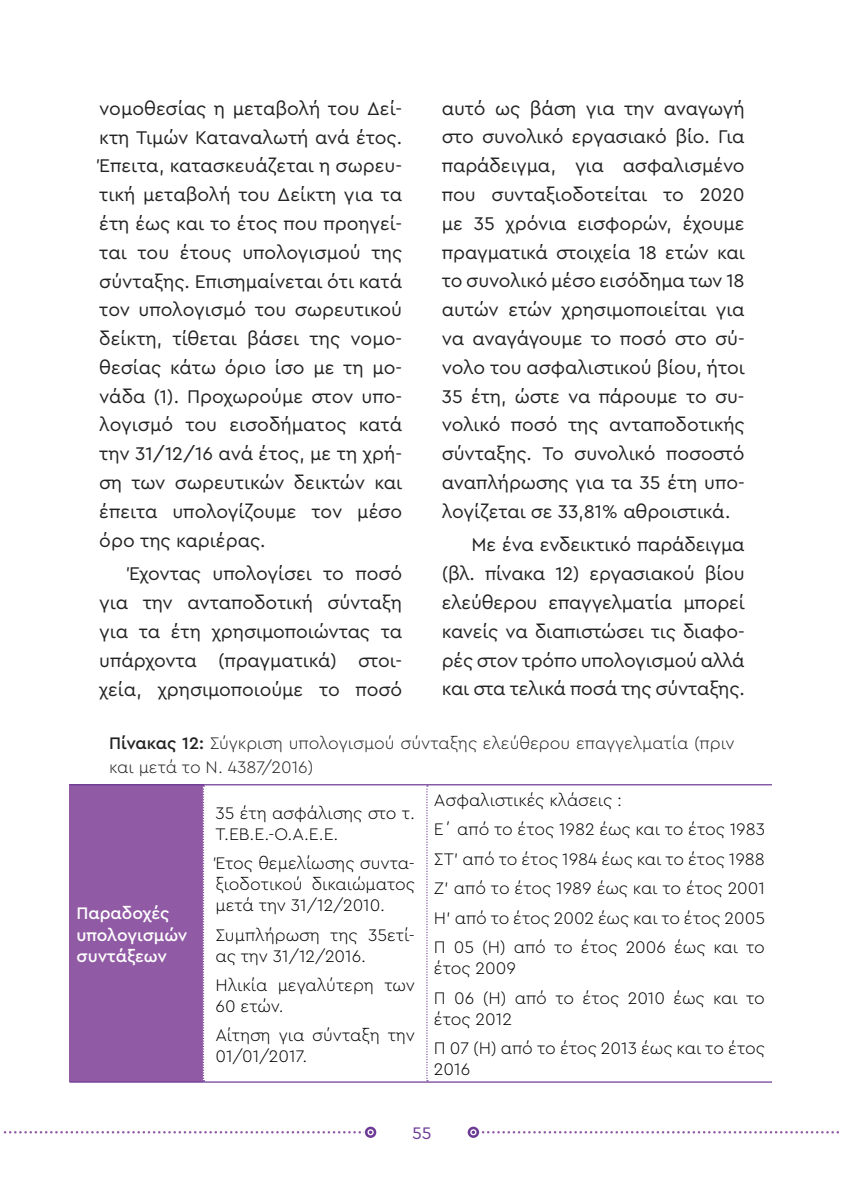
<style>
.page{position:relative;width:844px;height:1191px;background:#fff}
.page>*{position:absolute;margin:0;border:0;box-sizing:border-box;transform-origin:0 0}
.t1{font:19.25px/28.7px "Cera Pro";letter-spacing:-.005em;color:#232222;text-align:justify}
.t2{font:300 17.5px/29.4px "Cera Pro";color:#000}
.t3{font:300 17.5px/24.5px "Cera Pro";color:#232222}
.t4{font:500 17.5px/21px "Cera Pro";letter-spacing:-.005em;color:#fff}
.t5{font:17.5px "Cera Pro";color:#6d3a96}
.s1{font-weight:500}
</style>
<div class="page">
<svg style="left:3px;top:1126px;width:836px;height:11px"></svg>
<div style="left:69px;top:784px;width:134px;height:298px;background:#915aa4"></div>
<svg style="left:203px;top:785px;width:1px;height:296px"></svg>
<svg style="left:426px;top:785px;width:2px;height:296px"></svg>
<hr style="left:69px;top:784px;width:134px;height:1px;background:#6d3a96">
<hr style="left:203px;top:784px;width:224px;height:1px;background:#6d3a96">
<hr style="left:427px;top:784px;width:344px;height:1px;background:#6d3a96">
<hr style="left:69px;top:1081px;width:134px;height:1px;background:#6d3a96">
<hr style="left:203px;top:1081px;width:224px;height:1px;background:#6d3a96">
<hr style="left:427px;top:1081px;width:344px;height:1px;background:#6d3a96">
<p class="t1" style="left:99px;top:93px;width:304px">νομοθεσίας η μεταβολή του Δεί&shy;κτη Τιμών Καταναλωτή ανά έτος.<br>Έπειτα, κατασκευάζεται η σωρευ&shy;τική μεταβολή του Δείκτη για τα έτη έως και το έτος που προηγεί&shy;ται του έτους υπολογισμού της σύνταξης. Επισημαίνεται ότι κατά τον υπολογισμό του σωρευτικού δείκτη, τίθεται βάσει της νομο&shy;θεσίας κάτω όριο ίσο με τη μο&shy;νάδα (1). Προχωρούμε στον υπο&shy;λογισμό του εισοδήματος κατά την 31/12/16 ανά έτος, με τη χρή&shy;ση των σωρευτικών δεικτών και έπειτα υπολογίζουμε τον μέσο όρο της καριέρας.</p>
<p class="t1" style="left:99px;top:559px;width:304px;text-indent:30px">Έχοντας υπολογίσει το ποσό για την ανταποδοτική σύνταξη για τα έτη χρησιμοποιώντας τα υπάρχοντα (πραγματικά) στοι&shy;χεία, χρησιμοποιούμε το ποσό</p>
<p class="t1" style="left:441px;top:93px;width:304px">αυτό ως βάση για την αναγωγή στο συνολικό εργασιακό βίο. Για παράδειγμα, για ασφαλισμένο που συνταξιοδοτείται το 2020 με 35 χρόνια εισφορών, έχουμε πραγματικά στοιχεία 18 ετών και το συνολικό μέσο εισόδημα των 18 αυτών ετών χρησιμοποιείται για να αναγάγουμε το ποσό στο σύ&shy;νολο του ασφαλιστικού βίου, ήτοι 35 έτη, ώστε να πάρουμε το συ&shy;νολικό ποσό της ανταποδοτικής σύνταξης. Το συνολικό ποσοστό αναπλήρωσης για τα 35 έτη υπο&shy;λογίζεται σε 33,81% αθροιστικά.</p>
<p class="t1" style="left:441px;top:530px;width:304px;text-indent:30px">Με ένα ενδεικτικό παράδειγμα (βλ. πίνακα 12) εργασιακού βίου ελεύθερου επαγγελματία μπορεί κανείς να διαπιστώσει τις διαφο&shy;ρές στον τρόπο υπολογισμού αλλά και στα τελικά ποσά της σύνταξης.</p>
<p class="t3" style="left:109px;top:729px;width:627px"><span class="s1">Πίνακας 12:</span> Σύγκριση υπολογισμού σύνταξης ελεύθερου επαγγελματία (πριν και μετά το Ν. 4387/2016)</p>
<p class="t4" style="left:76px;top:902px;width:112px">Παραδοχές υπολογισμών συντάξεων</p>
<p class="t2" style="left:215px;top:801px;width:201px;line-height:21px">35 έτη ασφάλισης στο τ.<br>Τ.ΕΒ.Ε.-Ο.Α.Ε.Ε.</p>
<p class="t2" style="left:215px;top:852px;width:201px;line-height:21px;text-align:justify">Έτος θεμελίωσης συντα&shy;ξιοδοτικού δικαιώματος μετά την 31/12/2010.</p>
<p class="t2" style="left:215px;top:923px;width:201px;line-height:21px">Συμπλήρωση της 35ετί&shy;ας την 31/12/2016.</p>
<p class="t2" style="left:215px;top:973px;width:201px;line-height:21px">Ηλικία μεγαλύτερη των<br>60 ετών.</p>
<p class="t2" style="left:215px;top:1024px;width:201px;line-height:21px">Αίτηση για σύνταξη την<br>01/01/2017.</p>
<p class="t2" style="left:434px;top:784px;width:332px">Ασφαλιστικές κλάσεις :<br>Ε΄ από το έτος 1982 έως και το έτος 1983<br>ΣΤ’ από το έτος 1984 έως και το έτος 1988<br>Ζ’ από το έτος 1989 έως και το έτος 2001<br>Η’ από το έτος 2002 έως και το έτος 2005<br>Π 05 (Η) από το έτος 2006 έως και το</p>
<p class="t2" style="left:434px;top:953px;width:332px">έτος 2009<br>Π 06 (Η) από το έτος 2010 έως και το</p>
<p class="t2" style="left:434px;top:1003px;width:332px">έτος 2012<br>Π 07 (Η) από το έτος 2013 έως και το έτος</p>
<p class="t2" style="left:434px;top:1053px;width:38px">2016</p>
<p class="t5" style="left:412px;top:1121px;width:21px">55</p>
</div>
